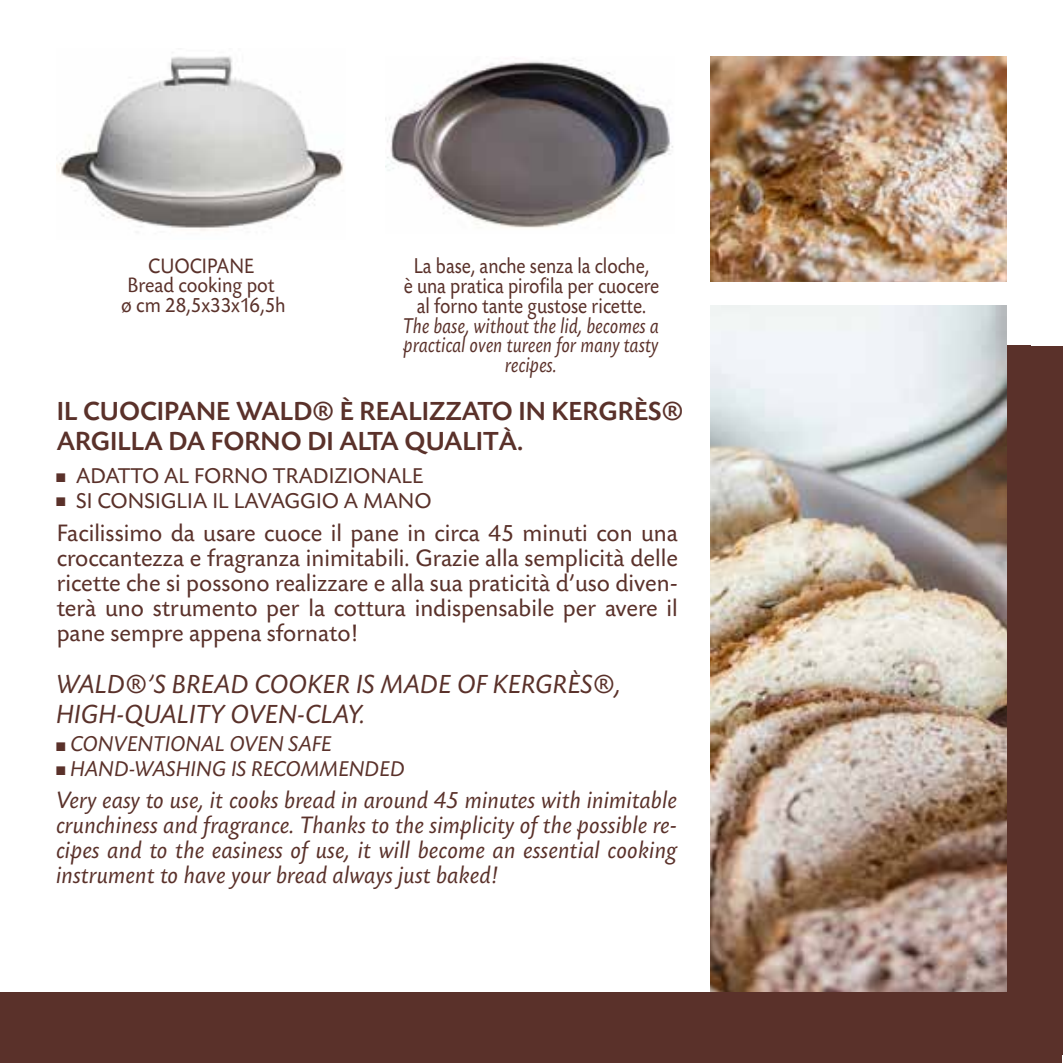
<style>
.page{position:relative;width:1063px;height:1063px;background:#fff}
.page>*{position:absolute;margin:0;border:0;box-sizing:border-box;transform-origin:0 0}
.t1{font:500 27.5px/30px "Today SB";color:#5a312a}
.t2{font:italic 27.5px/30px "Today SB";color:#5a312a}
.t3{font:25px/25px "Today SB";color:#5a312a;text-align:justify}
.t4{font:italic 25px/25px "Today SB";color:#5a312a;text-align:justify}
.t5{font:22.5px/20px "Today SB";color:#5a312a;text-align:center;scale:.87 1}
.t6{font:italic 22.5px/19.5px "Today SB";color:#5a312a;text-align:center;scale:.87 1}
.t7{font:22.5px/25px "Today SB";color:#5a312a}
.t8{font:italic 22.5px/25px "Today SB";color:#5a312a}
.t9{font:21.75px/19.5px "Today SB";color:#5a312a;text-align:center;scale:.92 1}
</style>
<div class="page">
<div style="left:0;top:345px;width:1061px;height:718px;background:linear-gradient(to right,#5f3831,#5c332c)"></div>
<div style="left:0;top:0;width:710px;height:991px;background:#fff"></div>
<hr style="left:1061px;top:0;width:2px;height:1054px;background:#5a312a">
<div style="left:1031px;top:0;width:32px;height:345px;background:#fff"></div>
<img style="left:710px;top:57px;width:296px;height:225px">
<img style="left:710px;top:305px;width:296px;height:686px">
<img style="left:57px;top:56px;width:287px;height:175px">
<img style="left:385px;top:58px;width:288px;height:170px">
<p class="t9" style="left:121px;top:257px;width:180px">CUOCIPANE<br>Bread cooking pot<br>ø cm 28,5x33x16,5h</p>
<p class="t5" style="left:404px;top:257px;width:295px">La base, anche senza la cloche,<br>è una pratica pirofila per cuocere al forno tante gustose ricette.</p>
<p class="t6" style="left:403px;top:317px;width:296px">The base, without the lid, becomes a practical oven tureen for many tasty recipes.</p>
<p class="t1" style="left:57px;top:397px;width:628px">IL CUOCIPANE WALD® È REALIZZATO IN KERGRÈS®<br>ARGILLA DA FORNO DI ALTA QUALITÀ.</p>
<p class="t7" style="left:76px;top:464px;width:357px">ADATTO AL FORNO TRADIZIONALE<br>SI CONSIGLIA IL LAVAGGIO A MANO</p>
<p class="t3" style="left:57px;top:521px;width:623px">Facilissimo da usare cuoce il pane in circa 45 minuti con una croccantezza e fragranza inimitabili. Grazie alla semplicità delle ricette che si possono realizzare e alla sua praticità d’uso diven&shy;terà uno strumento per la cottura indispensabile per avere il pane sempre appena sfornato!</p>
<p class="t2" style="left:57px;top:671px;width:567px">WALD®’S BREAD COOKER IS MADE OF KERGRÈS®,<br>HIGH-QUALITY OVEN-CLAY.</p>
<p class="t8" style="left:71px;top:732px;width:336px">CONVENTIONAL OVEN SAFE<br>HAND-WASHING IS RECOMMENDED</p>
<p class="t4" style="left:57px;top:789px;width:623px">Very easy to use, it cooks bread in around 45 minutes with inimitable crunchiness and fragrance. Thanks to the simplicity of the possible re&shy;cipes and to the easiness of use, it will become an essential cooking instrument to have your bread always just baked!</p>
</div>
